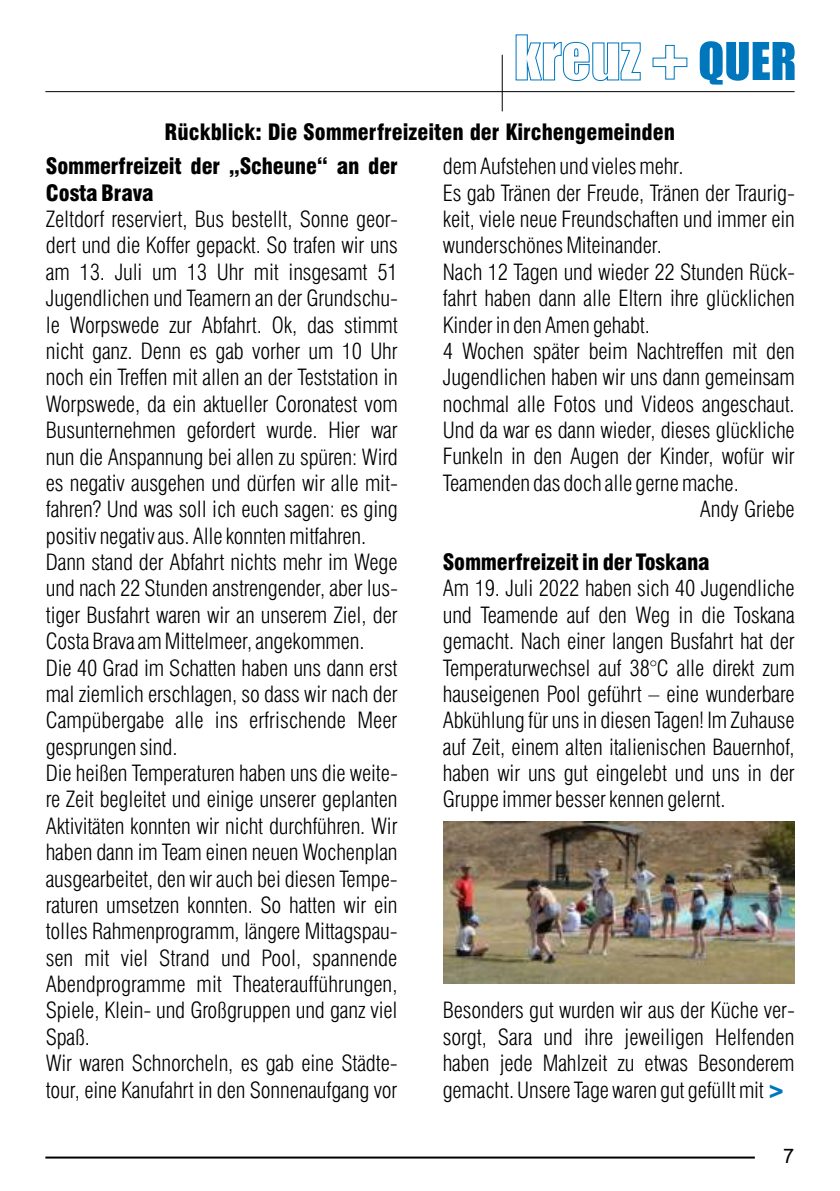
<style>
.page{position:relative;width:840px;height:1191px;background:#fff}
.page>*{position:absolute;margin:0;border:0;box-sizing:border-box;transform-origin:0 0}
.t1{font:300 condensed 22px/26.4px "Swiss 721 BT";letter-spacing:-.005em;color:#000;text-align:justify}
.t2{font:900 condensed 22px/26.4px "Swiss 721 BT";letter-spacing:-.01em;color:#000}
.t3{font:20px "Arial";color:#000}
.s1{font-weight:900;color:#0077bd}
</style>
<div class="page">
<img style="left:443px;top:821px;width:351px;height:162px">
<hr style="left:45px;top:1156px;width:709px;height:2px;background:#000">
<hr style="left:45px;top:91px;width:749px;height:1px;background:#000">
<hr style="left:501px;top:55px;width:1px;height:56px;background:#000">
<svg style="left:699px;top:41px;width:95px;height:44px"></svg>
<svg style="left:652px;top:45px;width:35px;height:35px"></svg>
<svg style="left:515px;top:34px;width:125px;height:47px"></svg>
<p class="t2" style="left:164px;top:121px;width:512px">Rückblick: Die Sommerfreizeiten der Kirchengemeinden</p>
<p class="t2" style="left:46px;top:155px;width:353px">Sommerfreizeit der „Scheune“ an der<br>Costa Brava</p>
<p class="t1" style="left:46px;top:208px;width:353px;text-align:left">Zeltdorf reserviert, Bus bestellt, Sonne geor&shy;dert und die Koffer gepackt. So trafen wir uns am 13. Juli um 13 Uhr mit insgesamt 51<br>Jugendlichen und Teamern an der Grundschu&shy;le Worpswede zur Abfahrt. Ok, das stimmt nicht ganz. Denn es gab vorher um 10 Uhr noch ein Treffen mit allen an der Teststation in Worpswede, da ein aktueller Coronatest vom Busunternehmen gefordert wurde. Hier war nun die Anspannung bei allen zu spüren: Wird es negativ ausgehen und dürfen wir alle mit&shy;fahren? Und was soll ich euch sagen: es ging positiv negativ aus. Alle konnten mitfahren.<br>Dann stand der Abfahrt nichts mehr im Wege und nach 22 Stunden anstrengender, aber lus&shy;tiger Busfahrt waren wir an unserem Ziel, der Costa Brava am Mittelmeer, angekommen.<br>Die 40 Grad im Schatten haben uns dann erst mal ziemlich erschlagen, so dass wir nach der Campübergabe alle ins erfrischende Meer gesprungen sind.<br>Die heißen Temperaturen haben uns die weite&shy;re Zeit begleitet und einige unserer geplanten Aktivitäten konnten wir nicht durchführen. Wir haben dann im Team einen neuen Wochenplan ausgearbeitet, den wir auch bei diesen Tempe&shy;raturen umsetzen konnten. So hatten wir ein tolles Rahmenprogramm, längere Mittagspau&shy;sen mit viel Strand und Pool, spannende Abendprogramme mit Theateraufführungen, Spiele, Klein- und Großgruppen und ganz viel Spaß.<br>Wir waren Schnorcheln, es gab eine Städte&shy;tour, eine Kanufahrt in den Sonnenaufgang vor</p>
<p class="t1" style="left:442px;top:155px;width:242px">dem Aufstehen und vieles mehr.</p>
<p class="t1" style="left:442px;top:182px;width:353px">Es gab Tränen der Freude, Tränen der Traurig-</p>
<p class="t1" style="left:442px;top:208px;width:353px">keit, viele neue Freundschaften und immer ein</p>
<p class="t1" style="left:442px;top:234px;width:220px">wunderschönes Miteinander.</p>
<p class="t1" style="left:442px;top:261px;width:353px">Nach 12 Tagen und wieder 22 Stunden Rück-</p>
<p class="t1" style="left:442px;top:287px;width:353px">fahrt haben dann alle Eltern ihre glücklichen</p>
<p class="t1" style="left:442px;top:314px;width:208px">Kinder in den Amen gehabt.</p>
<p class="t1" style="left:442px;top:340px;width:353px">4 Wochen später beim Nachtreffen mit den</p>
<p class="t1" style="left:442px;top:366px;width:353px">Jugendlichen haben wir uns dann gemeinsam</p>
<p class="t1" style="left:442px;top:393px;width:353px">nochmal alle Fotos und Videos angeschaut.</p>
<p class="t1" style="left:442px;top:419px;width:353px">Und da war es dann wieder, dieses glückliche</p>
<p class="t1" style="left:442px;top:445px;width:353px">Funkeln in den Augen der Kinder, wofür wir</p>
<p class="t1" style="left:442px;top:472px;width:297px">Teamenden das doch alle gerne mache.</p>
<p class="t1" style="left:699px;top:498px;width:96px">Andy Griebe</p>
<p class="t2" style="left:442px;top:551px;width:268px">Sommerfreizeit in der Toskana</p>
<p class="t1" style="left:442px;top:577px;width:353px">Am 19. Juli 2022 haben sich 40 Jugendliche und Teamende auf den Weg in die Toskana gemacht. Nach einer langen Busfahrt hat der Temperaturwechsel auf 38°C alle direkt zum hauseigenen Pool geführt – eine wunderbare Abkühlung für uns in diesen Tagen! Im Zuhause auf Zeit, einem alten italienischen Bauernhof, haben wir uns gut eingelebt und uns in der Gruppe immer besser kennen gelernt.</p>
<p class="t1" style="left:442px;top:999px;width:353px">Besonders gut wurden wir aus der Küche ver&shy;sorgt, Sara und ihre jeweiligen Helfenden haben jede Mahlzeit zu etwas Besonderem gemacht. Unsere Tage waren gut gefüllt mit <span class="s1">&gt;</span></p>
<p class="t3" style="left:782px;top:1148px;width:13px">7</p>
</div>
